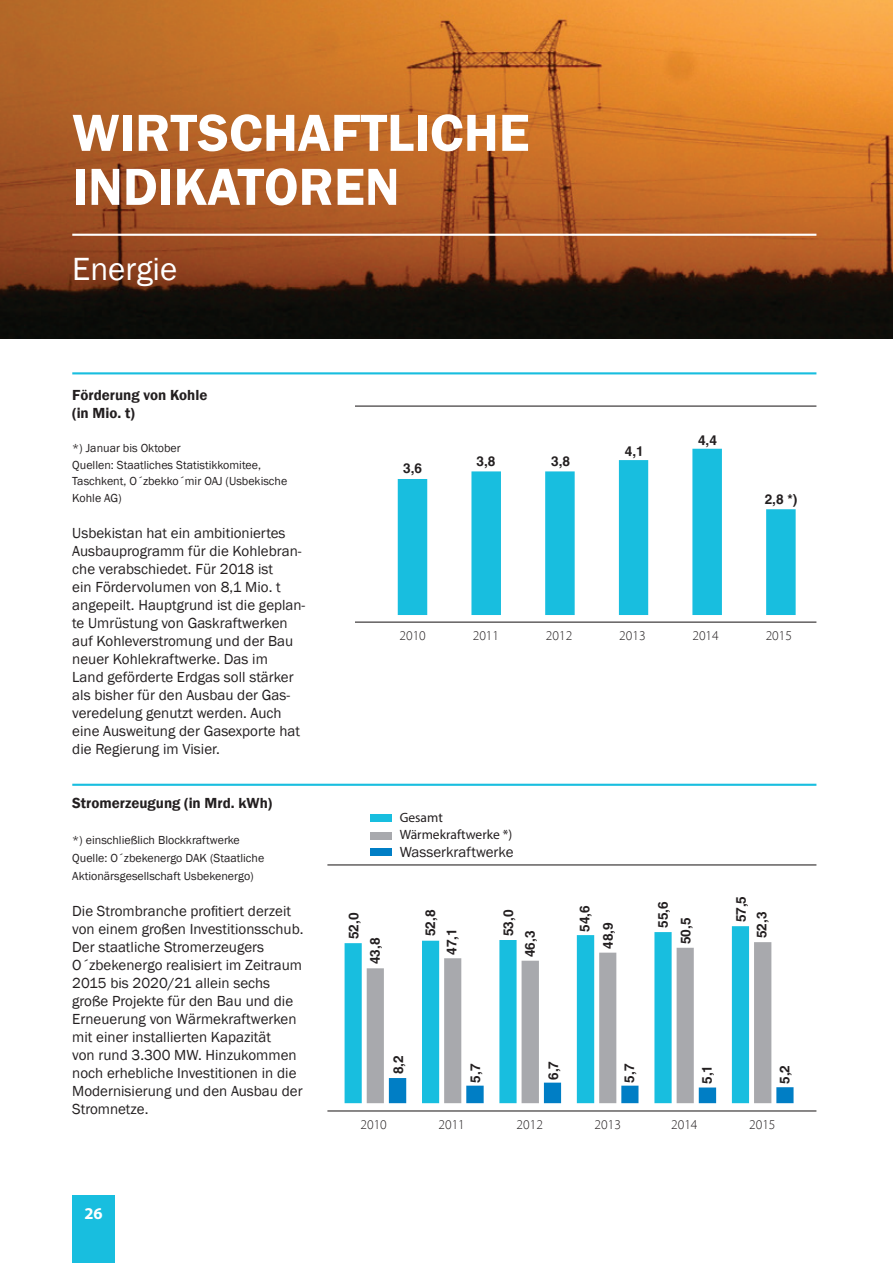
<style>
.page{position:relative;width:893px;height:1263px;background:#fff}
.page>*{position:absolute;margin:0;border:0;box-sizing:border-box;transform-origin:0 0}
.t1{font:600 54px/54px "Franklin Gothic";color:#fff}
.t2{font:33px "Franklin Gothic";color:#fff}
.t3{font:700 16.5px "Myriad Pro";color:#fff}
.t4{font:15px/18px "Franklin Gothic";color:#231f20}
.t5{font:600 15px/18px "Franklin Gothic";color:#231f20}
.t6{font:700 13.5px/21.3px "K Helios";color:#231f20}
.t7{font:300 13.5px "Myriad Pro";color:#231f20}
.t8{font:13.5px/16.5px "Myriad Pro";color:#231f20}
.t9{font:12px/16.5px "Franklin Gothic";color:#231f20}
</style>
<div class="page">
<div style="left:72px;top:1195px;width:43px;height:68px;background:#18bedf"></div>
<img style="left:0;top:0;width:893px;height:338px">
<hr style="left:72px;top:234px;width:744px;height:2px;background:#fff">
<hr style="left:72px;top:372px;width:744px;height:2px;background:#18bedf">
<hr style="left:355px;top:406px;width:461px;height:1px;background:#231f20">
<hr style="left:355px;top:622px;width:461px;height:1px;background:#231f20">
<svg style="left:398px;top:449px;width:398px;height:166px"></svg>
<hr style="left:72px;top:784px;width:744px;height:2px;background:#18bedf">
<hr style="left:327px;top:1110px;width:489px;height:1px;background:#231f20">
<hr style="left:327px;top:864px;width:489px;height:1px;background:#231f20">
<div style="left:370px;top:815px;width:21px;height:7px;background:#18bedf"></div>
<div style="left:370px;top:832px;width:21px;height:7px;background:#a8a9ad"></div>
<div style="left:370px;top:848px;width:21px;height:7px;background:#007ec5"></div>
<svg style="left:345px;top:926px;width:404px;height:177px"></svg>
<svg style="left:367px;top:942px;width:404px;height:161px"></svg>
<svg style="left:389px;top:1078px;width:404px;height:25px"></svg>
<h1 class="t1" style="left:72px;top:106px;width:459px">WIRTSCHAFTLICHE<br>INDIKATOREN</h1>
<h2 class="t2" style="left:72px;top:249px;width:107px">Energie</h2>
<p class="t5" style="left:72px;top:386px;width:137px">Förderung von Kohle (in Mio. t)</p>
<p class="t9" style="left:72px;top:440px;width:217px">*) Januar bis Oktober<br>Quellen: Staatliches Statistikkomitee,<br>Taschkent, O´zbekko´mir OAJ (Usbekische<br>Kohle AG)</p>
<p class="t4" style="left:72px;top:524px;width:235px">Usbekistan hat ein ambitioniertes Ausbauprogramm für die Kohlebran&shy;che verabschiedet. Für 2018 ist<br>ein Fördervolumen von 8,1 Mio. t angepeilt. Hauptgrund ist die geplan&shy;te Umrüstung von Gaskraftwerken auf Kohleverstromung und der Bau neuer Kohlekraftwerke. Das im<br>Land geförderte Erdgas soll stärker als bisher für den Ausbau der Gas&shy;veredelung genutzt werden. Auch eine Ausweitung der Gasexporte hat die Regierung im Visier.</p>
<p class="t5" style="left:72px;top:794px;width:201px">Stromerzeugung (in Mrd. kWh)</p>
<p class="t9" style="left:72px;top:831px;width:194px;line-height:18px">*) einschließlich Blockkraftwerke<br>Quelle: O´zbekenergo DAK (Staatliche<br>Aktionärsgesellschaft Usbekenergo)</p>
<p class="t4" style="left:72px;top:902px;width:233px">Die Strombranche profitiert derzeit von einem großen Investitionsschub.<br>Der staatliche Stromerzeugers<br>O´zbekenergo realisiert im Zeitraum<br>2015 bis 2020/21 allein sechs große Projekte für den Bau und die<br>Erneuerung von Wärmekraftwerken mit einer installierten Kapazität<br>von rund 3.300 MW. Hinzukommen noch erhebliche Investitionen in die<br>Modernisierung und den Ausbau der<br>Stromnetze.</p>
<p class="t3" style="left:84px;top:1203px;width:20px">26</p>
<p class="t6" style="left:403px;top:458px;width:20px">3,6</p>
<p class="t6" style="left:476px;top:451px;width:20px">3,8</p>
<p class="t6" style="left:551px;top:451px;width:20px">3,8</p>
<p class="t6" style="left:625px;top:441px;width:20px">4,1</p>
<p class="t6" style="left:698px;top:429px;width:20px">4,4</p>
<p class="t6" style="left:765px;top:488px;width:34px">2,8 *)</p>
<p class="t7" style="left:399px;top:628px;width:28px">2010</p>
<p class="t7" style="left:473px;top:628px;width:28px">2011</p>
<p class="t7" style="left:546px;top:628px;width:28px">2012</p>
<p class="t7" style="left:619px;top:628px;width:28px">2013</p>
<p class="t7" style="left:692px;top:628px;width:28px">2014</p>
<p class="t7" style="left:766px;top:628px;width:28px">2015</p>
<p class="t8" style="left:400px;top:809px;width:114px">Gesamt<br>Wärmekraftwerke *)</p>
<p class="t4" style="left:400px;top:843px;width:115px">Wasserkraftwerke</p>
<p class="t6" style="left:343px;top:964px;width:53px;text-indent:25px;rotate:-90deg">52,0<br>43,8</p>
<p class="t6" style="left:420px;top:955px;width:47px;text-indent:19px;rotate:-90deg">52,8<br>47,1</p>
<p class="t6" style="left:497px;top:957px;width:49px;line-height:21.9px;text-indent:21px;rotate:-90deg">53,0<br>46,3</p>
<p class="t6" style="left:573px;top:949px;width:45px;line-height:23.1px;text-indent:17px;rotate:-90deg">54,6<br>48,9</p>
<p class="t6" style="left:652px;top:944px;width:44px;line-height:22.6px;text-indent:16px;rotate:-90deg">55,6<br>50,5</p>
<p class="t6" style="left:730px;top:938px;width:44px;line-height:20.9px;text-indent:16px;rotate:-90deg">57,5<br>52,3</p>
<p class="t6" style="left:388px;top:1074px;width:20px;rotate:-90deg">8,2</p>
<p class="t6" style="left:465px;top:1082px;width:20px;rotate:-90deg">5,7</p>
<p class="t6" style="left:543px;top:1080px;width:20px;rotate:-90deg">6,7</p>
<p class="t6" style="left:619px;top:1082px;width:20px;rotate:-90deg">5,7</p>
<p class="t6" style="left:696px;top:1084px;width:20px;rotate:-90deg">5,1</p>
<p class="t6" style="left:774px;top:1084px;width:20px;rotate:-90deg">5,2</p>
<p class="t7" style="left:360px;top:1117px;width:28px">2010</p>
<p class="t7" style="left:439px;top:1117px;width:28px">2011</p>
<p class="t7" style="left:517px;top:1117px;width:28px">2012</p>
<p class="t7" style="left:595px;top:1117px;width:28px">2013</p>
<p class="t7" style="left:671px;top:1117px;width:28px">2014</p>
<p class="t7" style="left:749px;top:1117px;width:28px">2015</p>
</div>
